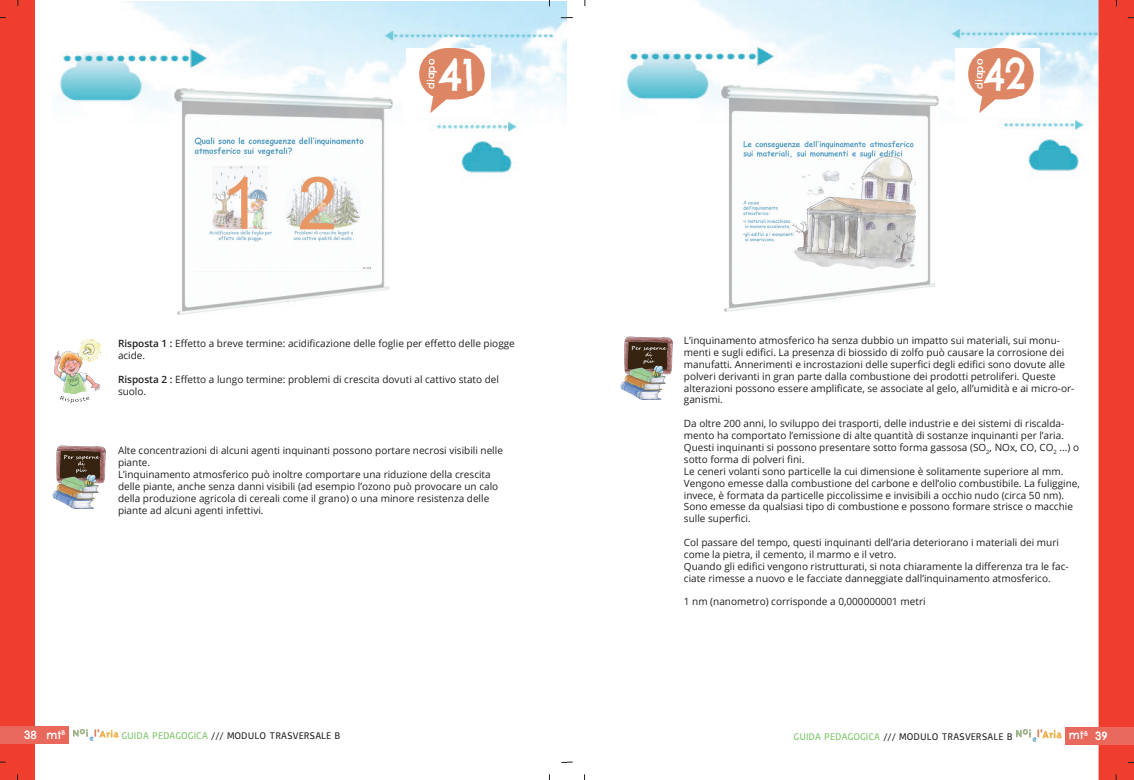
<style>
.page{position:relative;width:1134px;height:780px;background:#fff}
.page>*{position:absolute;margin:0;border:0;box-sizing:border-box;transform-origin:0 0}
.t1{font:42.5px "Chelsea Market";color:#fff;scale:.9 1}
.t2{font:42.5px "Chelsea Market";color:#fff}
.t3{font:11.25px "Chelsea Market";color:#fff}
.t4{font:10px/11.9px "Open Sans";color:#231f20}
.t5{font:10px "Basic";color:#231f20}
.t6{font:10px "Chelsea Market";color:#fff}
.t7{font:6.5px "Chelsea Market";color:#fff}
.s1{font-weight:600}
.s2{color:#7bc466}
</style>
<div class="page">
<img style="left:626px;top:0;width:472px;height:171px">
<img style="left:59px;top:1px;width:508px;height:508px">
<div style="left:1099px;top:1px;width:34px;height:779px;background:#ef3e2e"></div>
<div style="left:1098px;top:0;width:36px;height:780px;border:1px solid #ef3e2e"></div>
<img style="left:955px;top:48px;width:84px;height:68px">
<div style="left:1066px;top:726px;width:68px;height:18px;background:#e8685c"></div>
<div style="left:0;top:726px;width:68px;height:17px;background:#e8685c"></div>
<img style="left:54px;top:337px;width:50px;height:66px">
<img style="left:52px;top:446px;width:54px;height:62px">
<img style="left:620px;top:336px;width:53px;height:64px">
<img style="left:721px;top:86px;width:217px;height:226px">
<img style="left:1017px;top:729px;width:44px;height:12px">
<img style="left:175px;top:89px;width:217px;height:226px">
<img style="left:73px;top:729px;width:45px;height:11px">
<img style="left:407px;top:48px;width:84px;height:68px">
<div style="left:0;top:0;width:35px;height:780px;background:#ef3e2e"></div>
<svg style="left:561px;top:17px;width:12px;height:1px"></svg>
<svg style="left:561px;top:761px;width:12px;height:2px"></svg>
<p class="t6" style="left:424px;top:89px;width:31px;rotate:-90deg">diapo</p>
<h1 class="t2" style="left:438px;top:47px;width:38px">41</h1>
<p class="t6" style="left:973px;top:89px;width:31px;rotate:-90deg">diapo</p>
<h1 class="t1" style="left:983px;top:47px;width:49px">42</h1>
<p class="t4" style="left:118px;top:337px;width:398px"><span class="s1">Risposta 1 :</span> Effetto a breve termine: acidificazione delle foglie per effetto delle piogge acide.</p>
<p class="t4" style="left:118px;top:373px;width:382px"><span class="s1">Risposta 2 :</span> Effetto a lungo termine: problemi di crescita dovuti al cattivo stato del suolo.</p>
<p class="t4" style="left:118px;top:444px;width:386px">Alte concentrazioni di alcuni agenti inquinanti possono portare necrosi visibili nelle piante.<br>L’inquinamento atmosferico può inoltre comportare una riduzione della crescita delle piante, anche senza danni visibili (ad esempio l’ozono può provocare un calo della produzione agricola di cereali come il grano) o una minore resistenza delle piante ad alcuni agenti infettivi.</p>
<p class="t4" style="left:684px;top:334px;width:392px">L’inquinamento atmosferico ha senza dubbio un impatto sui materiali, sui monu&shy;menti e sugli edifici. La presenza di biossido di zolfo può causare la corrosione dei manufatti. Annerimenti e incrostazioni delle superfici degli edifici sono dovute alle polveri derivanti in gran parte dalla combustione dei prodotti petroliferi. Queste alterazioni possono essere amplificate, se associate al gelo, all’umidità e ai micro-or&shy;ganismi.</p>
<p class="t4" style="left:684px;top:417px;width:397px">Da oltre 200 anni, lo sviluppo dei trasporti, delle industrie e dei sistemi di riscalda&shy;mento ha comportato l’emissione di alte quantità di sostanze inquinanti per l’aria.<br>Questi inquinanti si possono presentare sotto forma gassosa (SO<sub>2</sub>, NOx, CO, CO<sub>2</sub> ...) o sotto forma di polveri fini.<br>Le ceneri volanti sono particelle la cui dimensione è solitamente superiore al mm.<br>Vengono emesse dalla combustione del carbone e dell’olio combustibile. La fuliggine, invece, è formata da particelle piccolissime e invisibili a occhio nudo (circa 50 nm).<br>Sono emesse da qualsiasi tipo di combustione e possono formare strisce o macchie sulle superfici.</p>
<p class="t4" style="left:684px;top:536px;width:386px">Col passare del tempo, questi inquinanti dell’aria deteriorano i materiali dei muri come la pietra, il cemento, il marmo e il vetro.<br>Quando gli edifici vengono ristrutturati, si nota chiaramente la differenza tra le fac&shy;ciate rimesse a nuovo e le facciate danneggiate dall’inquinamento atmosferico.</p>
<p class="t4" style="left:684px;top:595px;width:243px">1 nm (nanometro) corrisponde a 0,000000001 metri</p>
<p class="t7" style="left:62px;top:728px;width:5px">B</p>
<p class="t3" style="left:24px;top:727px;width:39px">38 mt</p>
<p class="t5" style="left:121px;top:729px;width:220px"><span class="s2">GUIDA PEDAGOGICA</span> /// MODULO TRASVERSALE B</p>
<p class="t7" style="left:1084px;top:729px;width:5px">B</p>
<p class="t5" style="left:793px;top:729px;width:221px"><span class="s2">GUIDA PEDAGOGICA</span> /// MODULO TRASVERSALE B</p>
<p class="t3" style="left:1069px;top:728px;width:40px">mt 39</p>
</div>
